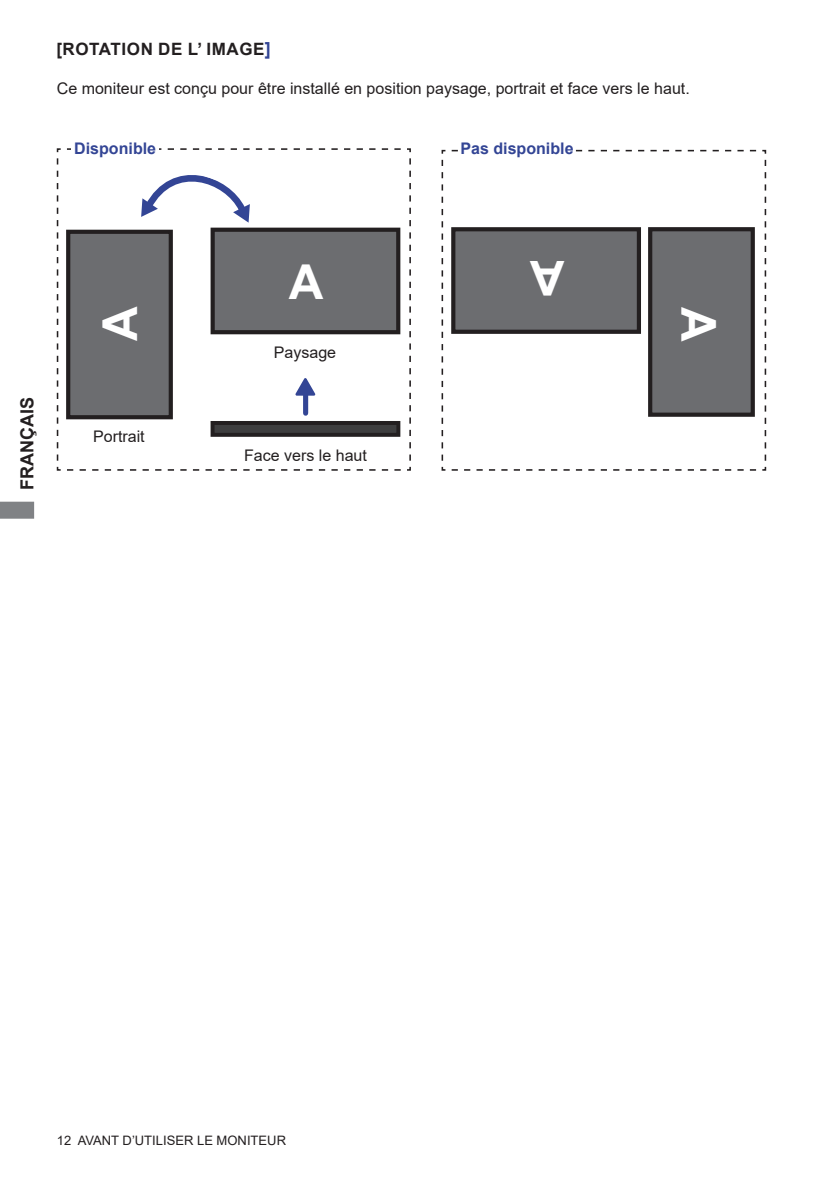
<style>
.page{position:relative;width:840px;height:1191px;background:#fff}
.page>*{position:absolute;margin:0;border:0;box-sizing:border-box;transform-origin:0 0}
.t1{font:700 48px "Arial";color:#fff}
.t2{font:700 18px "Arial";color:#231f20}
.t3{font:700 17px "Arial";letter-spacing:.035em;color:#231f20}
.t4{font:16px "Arial";color:#231f20}
.t5{font:700 16px "Arial";color:#334595}
.t6{font:13px "Arial";color:#231f20}
.s1{font-size:18px;color:#334595}
</style>
<div class="page">
<svg style="left:0;top:502px;width:34px;height:16px"></svg>
<svg style="left:441px;top:149px;width:325px;height:322px"></svg>
<div style="left:453px;top:229px;width:185px;height:103px;background:#6c6d70"></div>
<div style="left:451px;top:227px;width:189px;height:107px;border:4px solid #231f20"></div>
<div style="left:649px;top:229px;width:103px;height:186px;background:#6c6d70"></div>
<div style="left:647px;top:227px;width:107px;height:190px;border:4px solid #231f20"></div>
<div style="left:459px;top:141px;width:115px;height:27px;background:#fff"></div>
<svg style="left:56px;top:148px;width:355px;height:323px"></svg>
<div style="left:212px;top:230px;width:186px;height:102px;background:#6c6d70"></div>
<div style="left:210px;top:228px;width:190px;height:106px;border:4px solid #231f20"></div>
<div style="left:68px;top:232px;width:103px;height:185px;background:#6c6d70"></div>
<div style="left:66px;top:230px;width:107px;height:189px;border:4px solid #231f20"></div>
<div style="left:71px;top:140px;width:88px;height:23px;background:#fff"></div>
<svg style="left:139px;top:160px;width:111px;height:63px"></svg>
<div style="left:212px;top:423px;width:186px;height:12px;background:#3e3e3f"></div>
<div style="left:210px;top:421px;width:190px;height:16px;border:4px solid #231f20"></div>
<svg style="left:292px;top:374px;width:25px;height:24px"></svg>
<div style="left:303px;top:394px;width:5px;height:19px;background:#334595"></div>
<p class="t3" style="left:56px;top:37px;width:216px">[ROTATION DE L’ IMAGE<span class="s1">]</span></p>
<p class="t4" style="left:57px;top:77px;width:634px">Ce moniteur est conçu pour être installé en position paysage, portrait et face vers le haut.</p>
<p class="t5" style="left:74px;top:137px;width:83px">Disponible</p>
<p class="t5" style="left:460px;top:137px;width:114px">Pas disponible</p>
<p class="t2" style="left:14px;top:490px;width:94px;rotate:-90deg">FRANÇAIS</p>
<h1 class="t1" style="left:86px;top:341px;width:36px;rotate:-90deg">A</h1>
<p class="t4" style="left:93px;top:425px;width:53px">Portrait</p>
<h1 class="t1" style="left:289px;top:248px;width:36px">A</h1>
<p class="t4" style="left:274px;top:341px;width:64px">Paysage</p>
<p class="t4" style="left:244px;top:444px;width:124px">Face vers le haut</p>
<h1 class="t1" style="left:564px;top:311px;width:36px;rotate:-180deg">A</h1>
<h1 class="t1" style="left:731px;top:307px;width:36px;rotate:90deg">A</h1>
<p class="t6" style="left:57px;top:1131px;width:230px">12 AVANT D’UTILISER LE MONITEUR</p>
</div>
